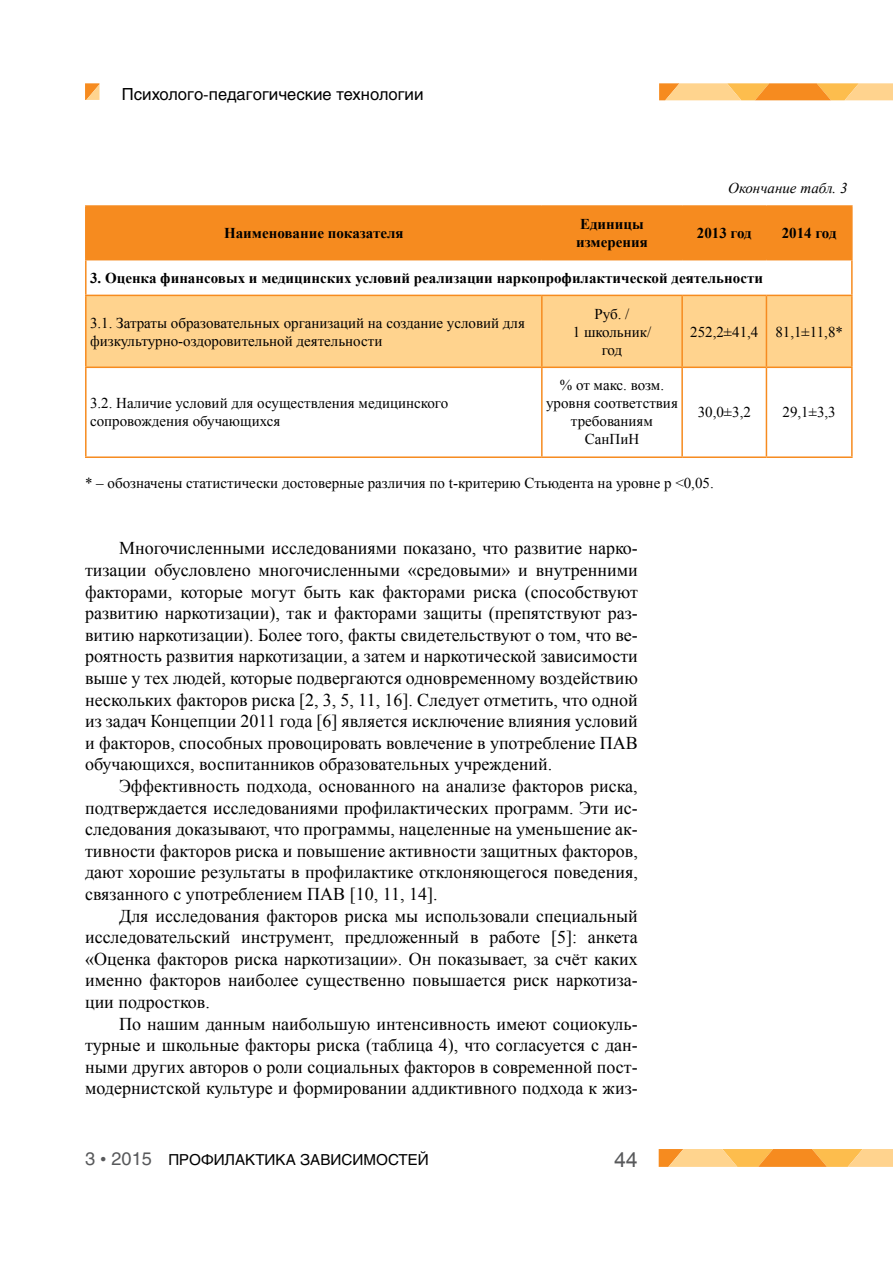
<style>
.page{position:relative;width:893px;height:1263px;background:#fff}
.page>*{position:absolute;margin:0;border:0;box-sizing:border-box;transform-origin:0 0}
.t1{font:21px "Arial";color:#58595b}
.основной_текст{font:18px/21.6px "Times New Roman";color:#000;text-align:justify}
.t2{font:16.5px "Helios";color:#000}
.Таблица_-_осн{font:15px/18px "Times New Roman";color:#000}
.Таблица_-_осн-2{font:700 15px/18px "Times New Roman";color:#000}
.t3{font:15px "Helios";color:#000}
.Таблица_-_осн-3{font:italic 15px "Times New Roman";color:#000}
.s1{font-size:18px;color:#58595b}
.s2{font-family:"Times New Roman";font-size:18px;color:#58595b}
</style>
<div class="page">
<svg style="left:659px;top:83px;width:234px;height:17px;background:#fbb85e"></svg>
<svg style="left:659px;top:1149px;width:234px;height:18px;background:#fbb75a"></svg>
<svg style="left:85px;top:83px;width:14px;height:17px"></svg>
<div style="left:87px;top:207px;width:764px;height:52px;background:#f68b1f"></div>
<div style="left:87px;top:296px;width:764px;height:71px;background:#ffd38e"></div>
<hr style="left:85px;top:207px;width:2px;height:52px;background:#f68b1f">
<hr style="left:541px;top:207px;width:2px;height:52px;background:#f68b1f">
<hr style="left:681px;top:207px;width:2px;height:52px;background:#f68b1f">
<hr style="left:766px;top:207px;width:1px;height:52px;background:#f68b1f">
<hr style="left:851px;top:207px;width:2px;height:52px;background:#f68b1f">
<hr style="left:85px;top:259px;width:457px;height:1px;background:#f68b1f">
<hr style="left:85px;top:260px;width:2px;height:35px;background:#f68b1f">
<hr style="left:542px;top:259px;width:140px;height:1px;background:#f68b1f">
<hr style="left:682px;top:259px;width:84px;height:1px;background:#f68b1f">
<hr style="left:766px;top:259px;width:87px;height:1px;background:#f68b1f">
<hr style="left:851px;top:260px;width:2px;height:35px;background:#f68b1f">
<hr style="left:85px;top:295px;width:457px;height:1px;background:#f68b1f">
<hr style="left:85px;top:296px;width:2px;height:71px;background:#f68b1f">
<hr style="left:542px;top:295px;width:140px;height:1px;background:#f68b1f">
<hr style="left:541px;top:296px;width:2px;height:71px;background:#f68b1f">
<hr style="left:682px;top:295px;width:84px;height:1px;background:#f68b1f">
<hr style="left:681px;top:296px;width:2px;height:71px;background:#f68b1f">
<hr style="left:766px;top:295px;width:87px;height:1px;background:#f68b1f">
<hr style="left:766px;top:296px;width:1px;height:71px;background:#f68b1f">
<hr style="left:851px;top:296px;width:2px;height:71px;background:#f68b1f">
<hr style="left:85px;top:367px;width:457px;height:1px;background:#f68b1f">
<hr style="left:85px;top:368px;width:2px;height:88px;background:#f68b1f">
<hr style="left:542px;top:367px;width:140px;height:1px;background:#f68b1f">
<hr style="left:541px;top:368px;width:2px;height:88px;background:#f68b1f">
<hr style="left:682px;top:367px;width:84px;height:1px;background:#f68b1f">
<hr style="left:681px;top:368px;width:2px;height:88px;background:#f68b1f">
<hr style="left:766px;top:367px;width:87px;height:1px;background:#f68b1f">
<hr style="left:766px;top:368px;width:1px;height:88px;background:#f68b1f">
<hr style="left:851px;top:368px;width:2px;height:88px;background:#f68b1f">
<hr style="left:85px;top:456px;width:457px;height:2px;background:#f68b1f">
<hr style="left:542px;top:456px;width:140px;height:2px;background:#f68b1f">
<hr style="left:682px;top:456px;width:84px;height:2px;background:#f68b1f">
<hr style="left:766px;top:456px;width:87px;height:2px;background:#f68b1f">
<hr style="left:85px;top:205px;width:457px;height:2px;background:#f68b1f">
<hr style="left:542px;top:205px;width:140px;height:2px;background:#f68b1f">
<hr style="left:682px;top:205px;width:84px;height:2px;background:#f68b1f">
<hr style="left:766px;top:205px;width:87px;height:2px;background:#f68b1f">
<p class="t2" style="left:122px;top:85px;width:303px">Психолого-педагогические технологии</p>
<p class="Таблица_-_осн-3" style="left:728px;top:178px;width:121px">Окончание табл. 3</p>
<p class="Таблица_-_осн-2" style="left:224px;top:224px;width:181px">Наименование показателя</p>
<p class="Таблица_-_осн-2" style="left:576px;top:215px;width:73px">Единицы измерения</p>
<p class="Таблица_-_осн-2" style="left:697px;top:224px;width:56px">2013 год</p>
<p class="Таблица_-_осн-2" style="left:782px;top:224px;width:56px">2014 год</p>
<p class="Таблица_-_осн-2" style="left:90px;top:268px;width:674px">3. Оценка финансовых и медицинских условий реализации наркопрофилактической деятельности</p>
<p class="Таблица_-_осн" style="left:90px;top:313px;width:436px">3.1. Затраты образовательных организаций на создание условий для физкультурно-оздоровительной деятельности</p>
<p class="Таблица_-_осн" style="left:594px;top:304px;width:36px">Руб. /</p>
<p class="Таблица_-_осн" style="left:573px;top:322px;width:80px">1 школьник/</p>
<p class="Таблица_-_осн" style="left:602px;top:340px;width:22px">год</p>
<p class="Таблица_-_осн" style="left:690px;top:322px;width:70px">252,2±41,4</p>
<p class="Таблица_-_осн" style="left:775px;top:322px;width:69px">81,1±11,8*</p>
<p class="Таблица_-_осн" style="left:90px;top:394px;width:360px">3.2. Наличие условий для осуществления медицинского сопровождения обучающихся</p>
<p class="Таблица_-_осн" style="left:546px;top:376px;width:133px;text-align:center">% от макс. возм. уровня соответствия требованиям<br>СанПиН</p>
<p class="Таблица_-_осн" style="left:698px;top:403px;width:55px">30,0±3,2</p>
<p class="Таблица_-_осн" style="left:782px;top:403px;width:55px">29,1±3,3</p>
<p class="Таблица_-_осн" style="left:85px;top:474px;width:630px">* – обозначены статистически достоверные различия по t-критерию Стьюдента на уровне р &lt;0,05.</p>
<p class="основной_текст" style="left:85px;top:537px;width:554px;text-indent:34px">Многочисленными исследованиями показано, что развитие нарко&shy;тизации обусловлено многочисленными «средовыми» и внутренними факторами, которые могут быть как факторами риска (способствуют развитию наркотизации), так и факторами защиты (препятствуют раз&shy;витию наркотизации). Более того, факты свидетельствуют о том, что ве&shy;роятность развития наркотизации, а затем и наркотической зависимости выше у тех людей, которые подвергаются одновременному воздействию нескольких факторов риска [2, 3, 5, 11, 16]. Следует отметить, что одной из задач Концепции 2011 года [6] является исключение влияния условий и факторов, способных провоцировать вовлечение в употребление ПАВ обучающихся, воспитанников образовательных учреждений.</p>
<p class="основной_текст" style="left:85px;top:775px;width:554px;text-indent:34px">Эффективность подхода, основанного на анализе факторов риска, подтверждается исследованиями профилактических программ. Эти ис&shy;следования доказывают, что программы, нацеленные на уменьшение ак&shy;тивности факторов риска и повышение активности защитных факторов, дают хорошие результаты в профилактике отклоняющегося поведения, связанного с употреблением ПАВ [10, 11, 14].</p>
<p class="основной_текст" style="left:85px;top:904px;width:554px;text-indent:34px">Для исследования факторов риска мы использовали специальный исследовательский инструмент, предложенный в работе [5]: анкета «Оценка факторов риска наркотизации». Он показывает, за счёт каких именно факторов наиболее существенно повышается риск наркотиза&shy;ции подростков.</p>
<p class="основной_текст" style="left:85px;top:1012px;width:554px;text-indent:34px">По нашим данным наибольшую интенсивность имеют социокуль&shy;турные и школьные факторы риска (таблица 4), что согласуется с дан&shy;ными других авторов о роли социальных факторов в современной пост&shy;модернистской культуре и формировании аддиктивного подхода к жиз-</p>
<p class="t3" style="left:85px;top:1151px;width:345px"><span class="s1">3</span> <span class="s2">•</span> <span class="s1">2015</span> ПРОФИЛАКТИКА ЗАВИСИМОСТЕЙ</p>
<p class="t1" style="left:614px;top:1146px;width:25px">44</p>
</div>
